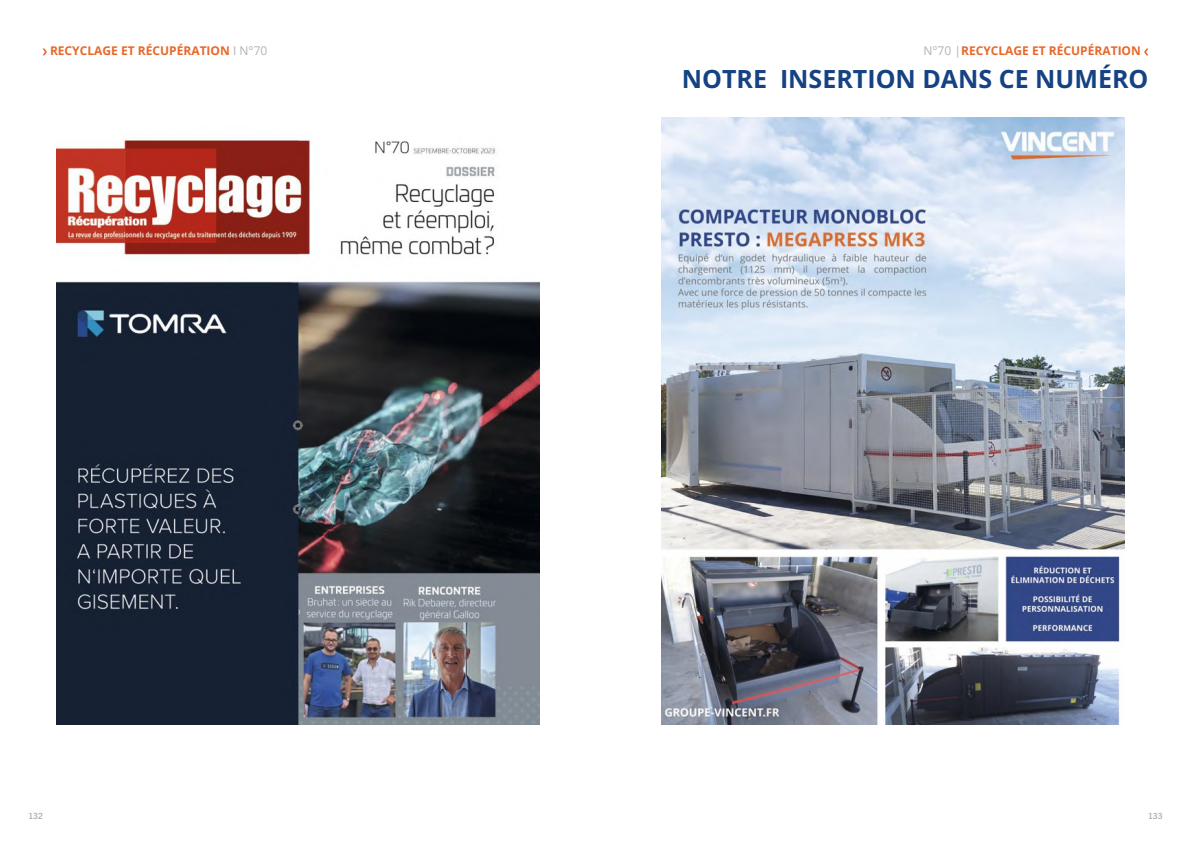
<style>
.page{position:relative;width:1191px;height:842px;background:#fff}
.page>*{position:absolute;margin:0;border:0;box-sizing:border-box;transform-origin:0 0}
.t1{font:700 25px "Open Sans";color:#154283}
.t2{font:700 12px "Open Sans";color:#e7682a}
.t3{font:700 8.5px "Trade Gothic Next LT Pro";color:#b3b2b2}
.s1{font-weight:400;color:#b3b2b2}
</style>
<div class="page">
<svg style="left:43px;top:48px;width:4px;height:7px"></svg>
<svg style="left:1144px;top:49px;width:4px;height:6px"></svg>
<img style="left:56px;top:140px;width:483px;height:585px">
<img style="left:662px;top:117px;width:462px;height:607px">
<p class="t2" style="left:50px;top:43px;width:219px">RECYCLAGE ET RÉCUPÉRATION <span class="s1">I N°70</span></p>
<p class="t2" style="left:923px;top:43px;width:219px"><span class="s1">N°70 |</span>RECYCLAGE ET RÉCUPÉRATION</p>
<h1 class="t1" style="left:682px;top:61px;width:468px">NOTRE INSERTION DANS CE NUMÉRO</h1>
<p class="t3" style="left:28px;top:810px;width:16px">132</p>
<p class="t3" style="left:1148px;top:810px;width:16px">133</p>
</div>
